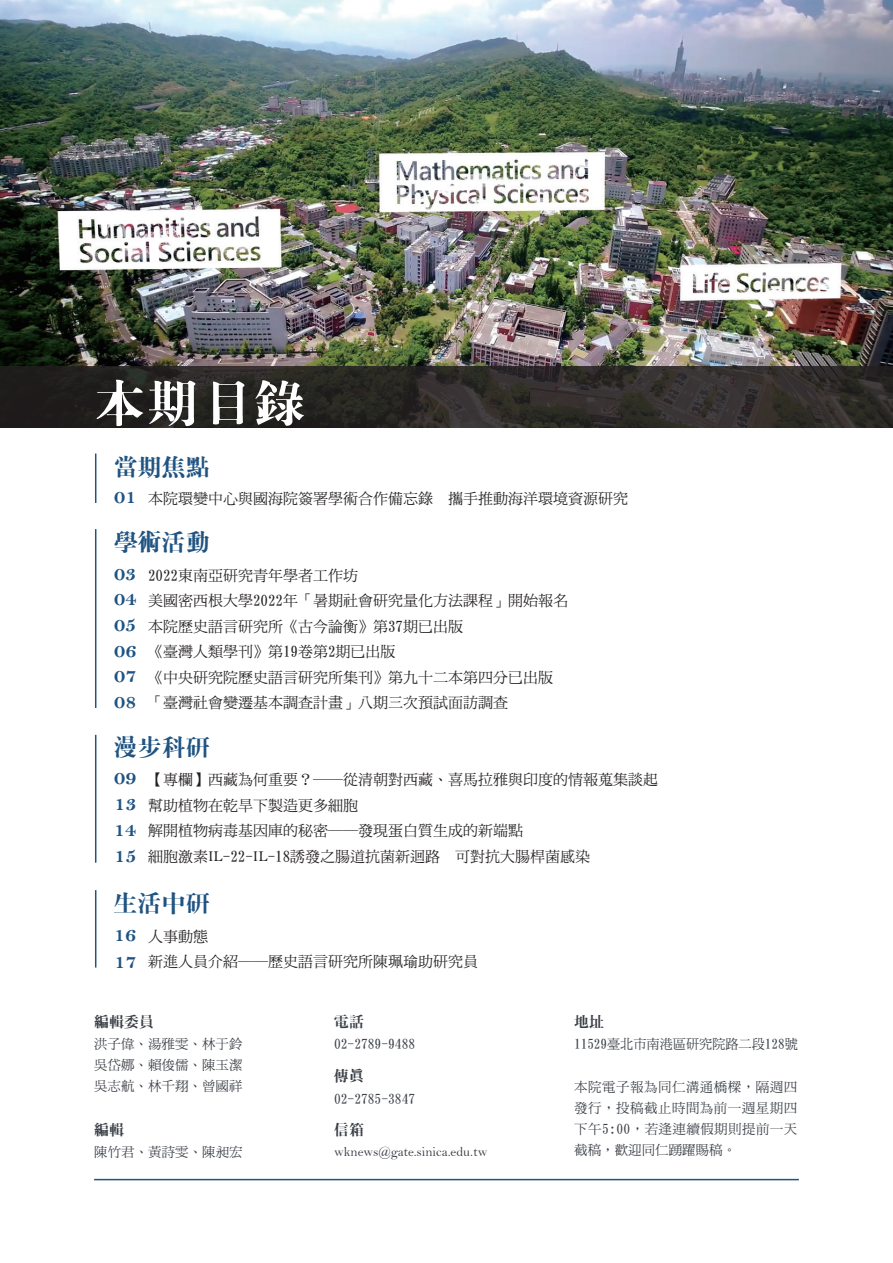
<style>
.page{position:relative;width:893px;height:1263px;background:#fff}
.page>*{position:absolute;margin:0;border:0;box-sizing:border-box;transform-origin:0 0}
.t1{font:51px "DF Ming XB WIN BF";color:#fff}
.t2{font:24px "DF Ming XB WIN BF";color:#1f5382}
.t3{font:21px/25.7px "Bell MT Bold";color:#1e5382}
.t4{font:15px/25.5px "DF Ming Md HK BF";color:#231f20}
.t5{font:15px "DF Ming XB WIN BF";color:#3a3f46}
.t6{font:13.5px/21px "DF Ming Md HK BF";color:#3a3f46;text-align:justify}
.t7{font:13.5px "Bell";color:#3a3f46}
.s1{font-family:"Bell"}
</style>
<div class="page">
<img style="left:0;top:0;width:893px;height:366px">
<hr style="left:94px;top:1179px;width:705px;height:1px;background:#1e5382">
<svg style="left:0;top:366px;width:893px;height:61px;background:#2b2826"></svg>
<hr style="left:95px;top:453px;width:1px;height:50px;background:#1f5382">
<hr style="left:95px;top:529px;width:1px;height:179px;background:#1f5382">
<hr style="left:95px;top:735px;width:1px;height:128px;background:#1f5382">
<hr style="left:95px;top:890px;width:1px;height:77px;background:#1f5382">
<h1 class="t1" style="left:94px;top:377px;width:213px">本期目錄</h1>
<h2 class="t2" style="left:114px;top:455px;width:97px">當期焦點</h2>
<p class="t4" style="left:148px;top:486px;width:482px">本院環變中心與國海院簽署學術合作備忘錄　攜手推動海洋環境資源研究</p>
<h2 class="t2" style="left:114px;top:530px;width:97px">學術活動</h2>
<p class="t4" style="left:148px;top:562px;width:422px">2022東南亞研究青年學者工作坊<br>美國密西根大學2022年「暑期社會研究量化方法課程」開始報名本院歷史語言研究所《古今論衡》第37期已出版<br>《臺灣人類學刊》第19卷第2期已出版<br>《中央研究院歷史語言研究所集刊》第九十二本第四分已出版「臺灣社會變遷基本調查計畫」八期三次預試面訪調查</p>
<h2 class="t2" style="left:114px;top:735px;width:97px">漫步科研</h2>
<p class="t4" style="left:148px;top:767px;width:512px">【專欄】西藏為何重要？──從清朝對西藏、喜馬拉雅與印度的情報蒐集談起幫助植物在乾旱下製造更多細胞<br>解開植物病毒基因庫的秘密──發現蛋白質生成的新端點<br>細胞激素<span class="s1">IL</span>-22-<span class="s1">IL</span>-18誘發之腸道抗菌新迴路　可對抗大腸桿菌感染</p>
<h2 class="t2" style="left:114px;top:891px;width:97px">生活中研</h2>
<p class="t4" style="left:148px;top:923px;width:332px">人事動態<br>新進人員介紹──歷史語言研究所陳珮瑜助研究員</p>
<h3 class="t3" style="left:114px;top:483px;width:24px">01</h3>
<h3 class="t3" style="left:114px;top:560px;width:24px;text-align:justify">03<br>04<br>05</h3>
<h3 class="t3" style="left:114px;top:637px;width:24px">06<br>07</h3>
<h3 class="t3" style="left:114px;top:688px;width:24px">08</h3>
<h3 class="t3" style="left:114px;top:765px;width:24px">09<br>13</h3>
<h3 class="t3" style="left:114px;top:816px;width:24px">14</h3>
<h3 class="t3" style="left:114px;top:842px;width:24px">15</h3>
<h3 class="t3" style="left:114px;top:921px;width:24px">16</h3>
<h3 class="t3" style="left:114px;top:948px;width:24px">17</h3>
<p class="t5" style="left:94px;top:1013px;width:61px">編輯委員</p>
<p class="t6" style="left:94px;top:1033px;width:150px">洪子偉、湯雅雯、林于鈴吳岱娜、賴俊儒、陳玉潔吳志航、林千翔、曾國祥</p>
<p class="t5" style="left:94px;top:1122px;width:32px">編輯</p>
<p class="t6" style="left:94px;top:1142px;width:150px">陳竹君、黃詩雯、陳昶宏</p>
<p class="t5" style="left:334px;top:1013px;width:31px">電話</p>
<p class="t6" style="left:334px;top:1033px;width:82px">02-2789-9488</p>
<p class="t5" style="left:334px;top:1068px;width:31px">傳真</p>
<p class="t6" style="left:334px;top:1088px;width:82px">02-2785-3847</p>
<p class="t5" style="left:334px;top:1122px;width:31px">信箱</p>
<p class="t7" style="left:334px;top:1144px;width:155px">wknews@gate.sinica.edu.tw</p>
<p class="t5" style="left:574px;top:1013px;width:31px">地址</p>
<p class="t6" style="left:574px;top:1033px;width:225px">11529臺北市南港區研究院路二段128號</p>
<p class="t6" style="left:574px;top:1077px;width:225px">本院電子報為同仁溝通橋樑，隔週四發行，投稿截止時間為前一週星期四下午5:00，若逢連續假期則提前一天截稿，歡迎同仁踴躍賜稿。</p>
</div>
